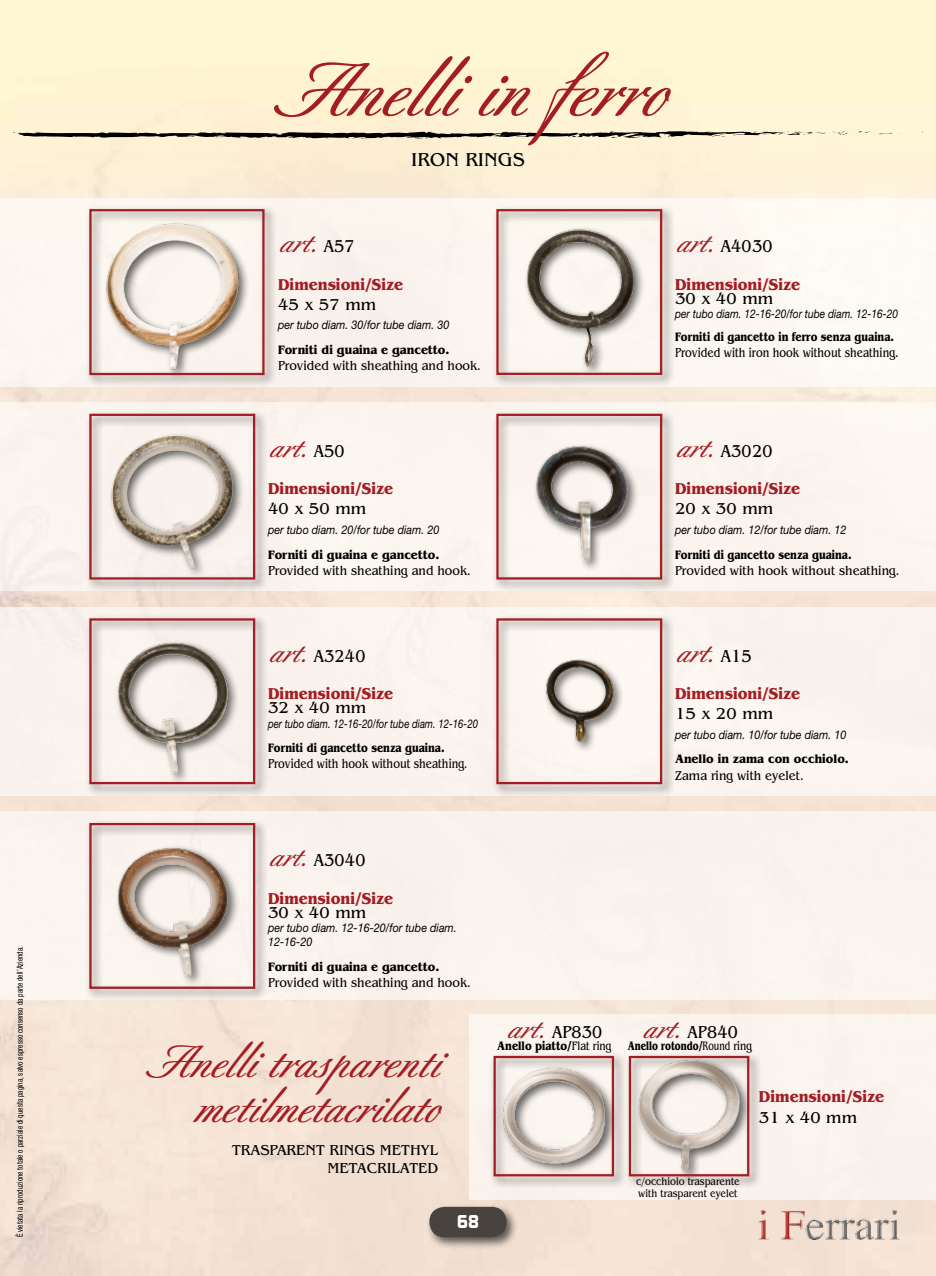
<style>
.page{position:relative;width:936px;height:1276px;background:#fff}
.page>*{position:absolute;margin:0;border:0;box-sizing:border-box;transform-origin:0 0}
.t1{font:500 75px "Berthold Script";color:#a41d23}
.t2{font:500 45px/45px "Berthold Script";color:#a41d23;text-align:right}
.t3{font:500 30px "Berthold Script";color:#a41d23}
.t4{font:19.5px "Benguiat";color:#000}
.t5{font:18px "Benguiat";color:#000;scale:.9 1}
.t6{font:700 18px "Digital";color:#fff}
.t7{font:700 16.5px "Benguiat";color:#a41d23;scale:.9 1}
.t8{font:16.5px "Benguiat";color:#000}
.t9{font:15px/18px "Benguiat";color:#000;text-align:right}
.t10{font:13.5px "Benguiat";color:#000;scale:.9 1}
.t11{font:13.5px "Benguiat";color:#000;scale:.8 1}
.t12{font:700 12.75px "Benguiat";color:#000;scale:.8 1}
.t13{font:700 12.75px "Benguiat";color:#000;scale:.9 1}
.t14{font:700 12.75px "Benguiat";color:#000;scale:.7 1}
.t15{font:italic 12px/14.2px "Helvetica Neue LT Std";color:#000;scale:.9 1}
.t16{font:italic 12px "Helvetica Neue LT Std";color:#000;scale:.85 1}
.t17{font:italic 12px "Helvetica Neue LT Std";color:#000;scale:.8 1}
.t18{font:11.25px/12px "Benguiat";color:#000;scale:.85 1}
.t19{font:condensed 8.25px "Helvetica Neue LT Std";color:#000;scale:.9 1}
.s1{font-family:"Benguiat";font-weight:400;font-size:18px;color:#000}
.s2{font-family:"Berthold Script";font-weight:500;font-size:30px;color:#a41d23}
.s3{font-weight:400}
</style>
<div class="page">
<img style="left:0;top:0;width:935px;height:1276px">
<div style="left:469px;top:1014px;width:466px;height:186px;background:#fbf4ee"></div>
<div style="left:0;top:811px;width:935px;height:189px;background:#fbf4ee"></div>
<div style="left:0;top:198px;width:935px;height:188px;background:#fcf6f0"></div>
<div style="left:0;top:402px;width:935px;height:189px;background:#fbf5ef"></div>
<div style="left:0;top:607px;width:935px;height:188px;background:#faf3ed"></div>
<svg style="left:878px;top:133px;width:22px;height:2px"></svg>
<svg style="left:855px;top:131px;width:15px;height:3px"></svg>
<svg style="left:13px;top:131px;width:835px;height:8px;background:#948d7c"></svg>
<div style="left:425px;top:1202px;width:93px;height:47px;background:#000;opacity:.9"></div>
<div style="left:429px;top:1206px;width:77px;height:31px;background:#48433f;border-radius:15px"></div>
<img style="left:758px;top:1211px;width:141px;height:28px">
<div style="left:85px;top:205px;width:192px;height:183px;background:#000;opacity:.6"></div>
<img style="left:92px;top:217px;width:155px;height:155px">
<div style="left:89px;top:209px;width:175px;height:166px;border:2px solid #a41d23"></div>
<div style="left:492px;top:205px;width:183px;height:183px;background:#000;opacity:.6"></div>
<img style="left:524px;top:224px;width:114px;height:146px">
<div style="left:496px;top:209px;width:166px;height:166px;border:2px solid #a41d23"></div>
<div style="left:85px;top:410px;width:183px;height:182px;background:#000;opacity:.6"></div>
<img style="left:101px;top:422px;width:143px;height:154px">
<div style="left:89px;top:414px;width:166px;height:165px;border:2px solid #a41d23"></div>
<div style="left:492px;top:410px;width:183px;height:182px;background:#000;opacity:.6"></div>
<img style="left:533px;top:442px;width:96px;height:121px">
<div style="left:496px;top:414px;width:166px;height:165px;border:2px solid #a41d23"></div>
<div style="left:85px;top:614px;width:183px;height:183px;background:#000;opacity:.6"></div>
<img style="left:105px;top:625px;width:130px;height:156px">
<div style="left:89px;top:618px;width:166px;height:166px;border:2px solid #a41d23"></div>
<div style="left:492px;top:614px;width:183px;height:183px;background:#000;opacity:.6"></div>
<img style="left:541px;top:658px;width:76px;height:86px">
<div style="left:496px;top:618px;width:166px;height:166px;border:2px solid #a41d23"></div>
<div style="left:85px;top:819px;width:183px;height:182px;background:#000;opacity:.6"></div>
<img style="left:117px;top:844px;width:113px;height:134px">
<div style="left:89px;top:823px;width:166px;height:166px;border:2px solid #a41d23"></div>
<div style="left:489px;top:1052px;width:137px;height:137px;background:#000;opacity:.6"></div>
<img style="left:498px;top:1065px;width:113px;height:103px">
<div style="left:493px;top:1056px;width:121px;height:120px;border:2px solid #a41d23"></div>
<div style="left:624px;top:1052px;width:138px;height:137px;background:#000;opacity:.6"></div>
<img style="left:636px;top:1059px;width:105px;height:114px">
<div style="left:628px;top:1056px;width:121px;height:120px;border:2px solid #a41d23"></div>
<p class="t19" style="left:15px;top:1237px;width:325px;rotate:-90deg">È vietata la riproduzione totale o parziale di questa pagina, salvo espresso consenso da parte dell’Azienda.</p>
<h1 class="t1" style="left:272px;top:49px;width:394px">Anelli in ferro</h1>
<h3 class="t4" style="left:411px;top:149px;width:115px">IRON RINGS</h3>
<h3 class="t3" style="left:278px;top:226px;width:78px">art. <span class="s1">A57</span></h3>
<h3 class="t7" style="left:278px;top:275px;width:140px">Dimensioni/Size</h3>
<h3 class="t8" style="left:278px;top:295px;width:100px">45 x 57 mm</h3>
<p class="t15" style="left:278px;top:318px;width:192px">per tubo diam. 30/for tube diam. 30</p>
<p class="t13" style="left:278px;top:342px;width:192px">Forniti di guaina e gancetto.</p>
<p class="t10" style="left:278px;top:359px;width:227px">Provided with sheathing and hook.</p>
<h3 class="t3" style="left:268px;top:430px;width:78px">art. <span class="s1">A50</span></h3>
<h3 class="t7" style="left:268px;top:479px;width:140px">Dimensioni/Size</h3>
<h3 class="t8" style="left:268px;top:500px;width:100px">40 x 50 mm</h3>
<p class="t15" style="left:268px;top:522px;width:192px">per tubo diam. 20/for tube diam. 20</p>
<p class="t13" style="left:268px;top:547px;width:192px">Forniti di guaina e gancetto.</p>
<p class="t10" style="left:268px;top:563px;width:227px">Provided with sheathing and hook.</p>
<h3 class="t5" style="left:268px;top:646px;width:110px"><span class="s2">art.</span> A3240</h3>
<h3 class="t7" style="left:268px;top:684px;width:140px">Dimensioni/Size</h3>
<h3 class="t8" style="left:268px;top:699px;width:100px">32 x 40 mm</h3>
<p class="t17" style="left:268px;top:716px;width:264px">per tubo diam. 12-16-20/for tube diam. 12-16-20</p>
<p class="t12" style="left:268px;top:740px;width:222px">Forniti di gancetto senza guaina.</p>
<p class="t11" style="left:268px;top:756px;width:251px">Provided with hook without sheathing.</p>
<h3 class="t5" style="left:675px;top:237px;width:110px"><span class="s2">art.</span> A4030</h3>
<h3 class="t7" style="left:675px;top:275px;width:140px">Dimensioni/Size</h3>
<h3 class="t8" style="left:675px;top:290px;width:100px">30 x 40 mm</h3>
<p class="t16" style="left:675px;top:307px;width:264px">per tubo diam. 12-16-20/for tube diam. 12-16-20</p>
<p class="t12" style="left:675px;top:329px;width:275px">Forniti di gancetto in ferro senza guaina.</p>
<p class="t11" style="left:675px;top:345px;width:281px">Provided with iron hook without sheathing.</p>
<h3 class="t5" style="left:675px;top:441px;width:110px"><span class="s2">art.</span> A3020</h3>
<h3 class="t7" style="left:675px;top:479px;width:140px">Dimensioni/Size</h3>
<h3 class="t8" style="left:675px;top:500px;width:100px">20 x 30 mm</h3>
<p class="t15" style="left:675px;top:522px;width:192px">per tubo diam. 12/for tube diam. 12</p>
<p class="t12" style="left:675px;top:547px;width:222px">Forniti di gancetto senza guaina.</p>
<p class="t10" style="left:675px;top:563px;width:251px">Provided with hook without sheathing.</p>
<h3 class="t3" style="left:675px;top:635px;width:78px">art. <span class="s1">A15</span></h3>
<h3 class="t7" style="left:675px;top:684px;width:140px">Dimensioni/Size</h3>
<h3 class="t8" style="left:675px;top:704px;width:100px">15 x 20 mm</h3>
<p class="t15" style="left:675px;top:727px;width:192px">per tubo diam. 10/for tube diam. 10</p>
<p class="t13" style="left:675px;top:752px;width:195px">Anello in zama con occhiolo.</p>
<p class="t10" style="left:675px;top:768px;width:145px">Zama ring with eyelet.</p>
<h3 class="t5" style="left:268px;top:850px;width:110px"><span class="s2">art.</span> A3040</h3>
<h3 class="t7" style="left:268px;top:888px;width:140px">Dimensioni/Size</h3>
<h3 class="t8" style="left:268px;top:903px;width:100px">30 x 40 mm</h3>
<p class="t15" style="left:268px;top:920px;width:211px">per tubo diam. 12-16-20/for tube diam.<br>12-16-20</p>
<p class="t13" style="left:268px;top:959px;width:192px">Forniti di guaina e gancetto.</p>
<p class="t10" style="left:268px;top:975px;width:227px">Provided with sheathing and hook.</p>
<h2 class="t2" style="left:145px;top:1043px;width:295px">Anelli trasparenti metilmetacrilato</h2>
<p class="t9" style="left:232px;top:1141px;width:207px">TRASPARENT RINGS METHYL<br>METACRILATED</p>
<h3 class="t6" style="left:457px;top:1211px;width:23px">68</h3>
<h3 class="t5" style="left:506px;top:1022px;width:109px"><span class="s2">art.</span> AP830</h3>
<p class="t12" style="left:497px;top:1038px;width:144px">Anello piatto/<span class="s3">Flat ring</span></p>
<h3 class="t5" style="left:641px;top:1022px;width:109px"><span class="s2">art.</span> AP840</h3>
<p class="t14" style="left:628px;top:1038px;width:178px">Anello rotondo/<span class="s3">Round ring</span></p>
<h3 class="t7" style="left:758px;top:1087px;width:140px">Dimensioni/Size</h3>
<h3 class="t8" style="left:758px;top:1109px;width:100px">31 x 40 mm</h3>
<p class="t18" style="left:636px;top:1175px;width:124px">c/occhiolo trasparente with trasparent eyelet</p>
</div>
